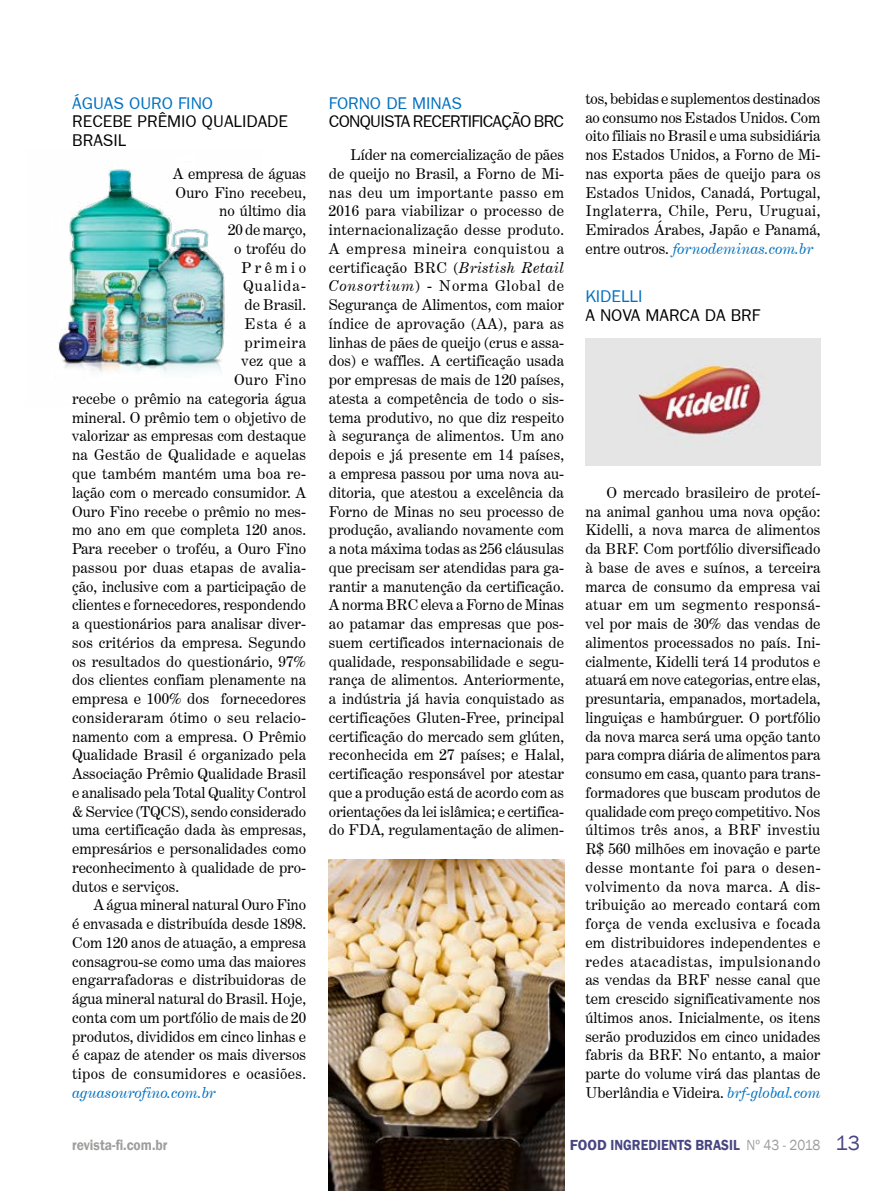
<style>
.page{position:relative;width:893px;height:1191px;background:#fff}
.page>*{position:absolute;margin:0;border:0;box-sizing:border-box;transform-origin:0 0}
.t1{font:16.95px/18.8px "Frankfurt Gothic";color:#000}
.t2{font:16.95px "Frankfurt Gothic";color:#0070c0}
.t3{font:16.95px "Frankfurt Gothic";letter-spacing:-.04em;color:#000}
.t4{font:15px/18.8px "Century Expanded BT";color:#000;text-align:justify}
.t5{font:15px "Century Expanded BT";letter-spacing:.02em;color:#000}
.t6{font:600 15px "Franklin Gothic";color:#484682}
.t7{font:15px "Century Expanded BT";letter-spacing:.025em;color:#000}
.t8{font:italic 15px "Century Expanded BT";color:#0070c0}
.t9{font:600 15px "Franklin Gothic";color:#9d9d9c;scale:.9 1}
.t10{font:15px "Century Expanded BT";letter-spacing:.08em;color:#000}
.t11{font:15px "Century Expanded BT";letter-spacing:.05em;color:#000}
.t12{font:15px "Century Expanded BT";letter-spacing:.03em;color:#000}
.s1{font-style:italic}
.s2{font-style:italic;color:#0070c0}
.s3{font-weight:400;color:#9d9d9c}
.s4{font-weight:400;font-size:21px}
</style>
<div class="page">
<img style="left:58px;top:169px;width:167px;height:204px">
<img style="left:329px;top:859px;width:235px;height:332px">
<img style="left:585px;top:338px;width:236px;height:128px">
<p class="t2" style="left:72px;top:93px;width:142px">ÁGUAS OURO FINO</p>
<p class="t1" style="left:72px;top:112px;width:217px">RECEBE PRÊMIO QUALIDADE<br>BRASIL</p>
<p class="t4" style="left:173px;top:164px;width:135px">A empresa de águas</p>
<p class="t4" style="left:176px;top:183px;width:132px">Ouro Fino recebeu,</p>
<p class="t4" style="left:219px;top:201px;width:88px">no último dia</p>
<p class="t4" style="left:228px;top:220px;width:80px">20 de março,</p>
<p class="t4" style="left:234px;top:239px;width:73px">o troféu do</p>
<p class="t4" style="left:242px;top:258px;width:66px">Prêmio</p>
<p class="t10" style="left:243px;top:277px;width:65px">Qualida-</p>
<p class="t4" style="left:245px;top:295px;width:63px">de Brasil.</p>
<p class="t4" style="left:245px;top:314px;width:63px">Esta é a</p>
<p class="t11" style="left:245px;top:333px;width:63px">primeira</p>
<p class="t4" style="left:242px;top:351px;width:66px">vez que a</p>
<p class="t12" style="left:234px;top:371px;width:74px">Ouro Fino</p>
<p class="t4" style="left:72px;top:389px;width:236px">recebe o prêmio na categoria água</p>
<p class="t4" style="left:72px;top:408px;width:235px">mineral. O prêmio tem o objetivo de</p>
<p class="t4" style="left:72px;top:426px;width:235px">valorizar as empresas com destaque</p>
<p class="t5" style="left:72px;top:446px;width:235px">na Gestão de Qualidade e aquelas</p>
<p class="t4" style="left:72px;top:464px;width:235px">que também mantém uma boa re-</p>
<p class="t4" style="left:72px;top:483px;width:235px">lação com o mercado consumidor. A</p>
<p class="t4" style="left:72px;top:501px;width:235px">Ouro Fino recebe o prêmio no mes-</p>
<p class="t4" style="left:72px;top:520px;width:236px">mo ano em que completa 120 anos.</p>
<p class="t4" style="left:72px;top:539px;width:235px">Para receber o troféu, a Ouro Fino</p>
<p class="t5" style="left:72px;top:558px;width:235px">passou por duas etapas de avalia-</p>
<p class="t4" style="left:72px;top:576px;width:235px">ção, inclusive com a participação de</p>
<p class="t4" style="left:72px;top:595px;width:235px">clientes e fornecedores, respondendo</p>
<p class="t4" style="left:72px;top:614px;width:235px">a questionários para analisar diver-</p>
<p class="t4" style="left:72px;top:633px;width:235px">sos critérios da empresa. Segundo</p>
<p class="t4" style="left:72px;top:651px;width:235px">os resultados do questionário, 97%</p>
<p class="t4" style="left:72px;top:670px;width:235px">dos clientes confiam plenamente na</p>
<p class="t4" style="left:72px;top:689px;width:235px">empresa e 100% dos fornecedores</p>
<p class="t5" style="left:72px;top:708px;width:236px">consideraram ótimo o seu relacio-</p>
<p class="t4" style="left:72px;top:726px;width:235px">namento com a empresa. O Prêmio</p>
<p class="t4" style="left:72px;top:745px;width:236px">Qualidade Brasil é organizado pela</p>
<p class="t4" style="left:72px;top:764px;width:235px">Associação Prêmio Qualidade Brasil</p>
<p class="t4" style="left:72px;top:783px;width:236px">e analisado pela Total Quality Control</p>
<p class="t4" style="left:72px;top:801px;width:236px">&amp; Service (TQCS), sendo considerado</p>
<p class="t4" style="left:72px;top:820px;width:236px">uma certificação dada às empresas,</p>
<p class="t4" style="left:72px;top:839px;width:235px">empresários e personalidades como</p>
<p class="t4" style="left:72px;top:858px;width:235px">reconhecimento à qualidade de pro-</p>
<p class="t4" style="left:72px;top:876px;width:108px">dutos e serviços.</p>
<p class="t4" style="left:93px;top:895px;width:214px">A água mineral natural Ouro Fino</p>
<p class="t4" style="left:72px;top:914px;width:235px">é envasada e distribuída desde 1898.</p>
<p class="t4" style="left:72px;top:933px;width:235px">Com 120 anos de atuação, a empresa</p>
<p class="t4" style="left:72px;top:951px;width:235px">consagrou-se como uma das maiores</p>
<p class="t4" style="left:72px;top:970px;width:236px">engarrafadoras e distribuidoras de</p>
<p class="t4" style="left:72px;top:989px;width:235px">água mineral natural do Brasil. Hoje,</p>
<p class="t4" style="left:72px;top:1008px;width:235px">conta com um portfólio de mais de 20</p>
<p class="t4" style="left:72px;top:1026px;width:235px">produtos, divididos em cinco linhas e</p>
<p class="t4" style="left:72px;top:1045px;width:235px">é capaz de atender os mais diversos</p>
<p class="t7" style="left:72px;top:1064px;width:236px">tipos de consumidores e ocasiões.</p>
<p class="t8" style="left:72px;top:1083px;width:145px">aguasourofino.com.br</p>
<p class="t2" style="left:329px;top:93px;width:135px">FORNO DE MINAS</p>
<p class="t3" style="left:329px;top:112px;width:237px">CONQUISTA RECERTIFICAÇÃO BRC</p>
<p class="t4" style="left:329px;top:145px;width:237px;text-indent:21px">Líder na comercialização de pães de queijo no Brasil, a Forno de Mi&shy;nas deu um importante passo em 2016 para viabilizar o processo de internacionalização desse produto.<br>A empresa mineira conquistou a certificação BRC (<span class="s1">Bristish Retail Consortium</span>) - Norma Global de Segurança de Alimentos, com maior índice de aprovação (AA), para as linhas de pães de queijo (crus e assa&shy;dos) e waffles. A certificação usada por empresas de mais de 120 países, atesta a competência de todo o sis&shy;tema produtivo, no que diz respeito à segurança de alimentos. Um ano depois e já presente em 14 países, a empresa passou por uma nova au&shy;ditoria, que atestou a excelência da Forno de Minas no seu processo de produção, avaliando novamente com a nota máxima todas as 256 cláusulas que precisam ser atendidas para ga&shy;rantir a manutenção da certificação.<br>A norma BRC eleva a Forno de Minas ao patamar das empresas que pos&shy;suem certificados internacionais de qualidade, responsabilidade e segu&shy;rança de alimentos. Anteriormente, a indústria já havia conquistado as certificações Gluten-Free, principal certificação do mercado sem glúten, reconhecida em 27 países; e Halal, certificação responsável por atestar que a produção está de acordo com as orientações da lei islâmica; e certifica&shy;do FDA, regulamentação de alimen-</p>
<p class="t4" style="left:585px;top:89px;width:237px">tos, bebidas e suplementos destinados ao consumo nos Estados Unidos. Com oito filiais no Brasil e uma subsidiária nos Estados Unidos, a Forno de Mi&shy;nas exporta pães de queijo para os Estados Unidos, Canadá, Portugal, Inglaterra, Chile, Peru, Uruguai, Emirados Árabes, Japão e Panamá, entre outros. <span class="s2">fornodeminas.com.br</span></p>
<p class="t2" style="left:585px;top:287px;width:59px">KIDELLI</p>
<p class="t1" style="left:585px;top:306px;width:176px">A NOVA MARCA DA BRF</p>
<p class="t4" style="left:585px;top:483px;width:237px;text-indent:21px">O mercado brasileiro de proteí&shy;na animal ganhou uma nova opção:<br>Kidelli, a nova marca de alimentos da BRF. Com portfólio diversificado à base de aves e suínos, a terceira marca de consumo da empresa vai atuar em um segmento responsá&shy;vel por mais de 30% das vendas de alimentos processados no país. Ini&shy;cialmente, Kidelli terá 14 produtos e atuará em nove categorias, entre elas, presuntaria, empanados, mortadela, linguiças e hambúrguer. O portfólio da nova marca será uma opção tanto para compra diária de alimentos para consumo em casa, quanto para trans&shy;formadores que buscam produtos de qualidade com preço competitivo. Nos últimos três anos, a BRF investiu R$ 560 milhões em inovação e parte desse montante foi para o desen&shy;volvimento da nova marca. A dis&shy;tribuição ao mercado contará com força de venda exclusiva e focada em distribuidores independentes e redes atacadistas, impulsionando as vendas da BRF nesse canal que tem crescido significativamente nos últimos anos. Inicialmente, os itens serão produzidos em cinco unidades fabris da BRF. No entanto, a maior parte do volume virá das plantas de Uberlândia e Videira. <span class="s2">brf-global.com</span></p>
<p class="t9" style="left:72px;top:1135px;width:107px">revista-fi.com.br</p>
<p class="t6" style="left:570px;top:1135px;width:292px">FOOD INGREDIENTS BRASIL <span class="s3">Nº 43 - 2018</span> <span class="s4">13</span></p>
</div>
